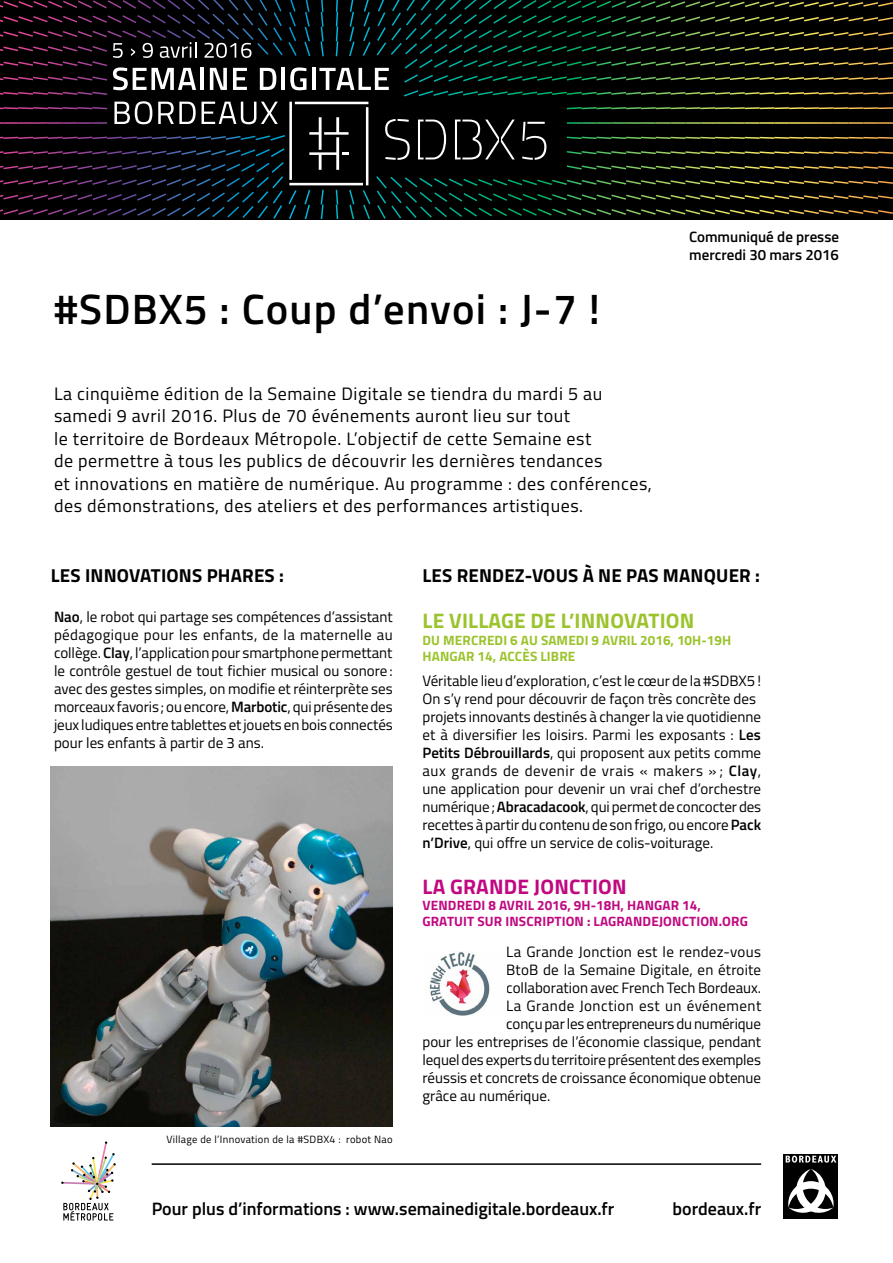
<style>
.page{position:relative;width:893px;height:1263px;background:#fff}
.page>*{position:absolute;margin:0;border:0;box-sizing:border-box;transform-origin:0 0}
.t1{font:600 42.45px "Titillium Web";letter-spacing:.03em;color:#000}
.t2{font:700 21px "Titillium Web";letter-spacing:.01em;color:#9bc32c}
.t3{font:700 21px "Titillium Web";letter-spacing:.01em;color:#c00880}
.t4{font:700 18.75px "Titillium Web";letter-spacing:.01em;color:#000}
.t5{font:18px/22.5px "Titillium Web";letter-spacing:.03em;color:#000}
.t6{font:600 18px "Titillium Web";color:#000}
.t7{font:15px/18px "Titillium Web";color:#000;text-align:justify}
.t8{font:600 15px/18px "Titillium Web";color:#000}
.t9{font:15px "Titillium Web";letter-spacing:.02em;color:#000}
.t10{font:15px "Titillium Web";letter-spacing:.03em;color:#000}
.t11{font:700 13.5px/16.2px "Titillium Web";letter-spacing:.01em;color:#c00880}
.t12{font:700 13.5px/16.2px "Titillium Web";letter-spacing:.01em;color:#9bc32c}
.t13{font:10.5px "Titillium Web";letter-spacing:.03em;color:#000}
.s1{font-weight:600}
</style>
<div class="page">
<svg style="left:0;top:0;width:893px;height:219px;background:#111512"></svg>
<img style="left:429px;top:952px;width:61px;height:64px">
<hr style="left:152px;top:1163px;width:609px;height:2px;background:#000">
<div style="left:784px;top:1165px;width:54px;height:54px;background:#000"></div>
<svg style="left:788px;top:1169px;width:45px;height:44px"></svg>
<svg style="left:784px;top:1154px;width:54px;height:10px"></svg>
<svg style="left:786px;top:1155px;width:50px;height:7px"></svg>
<img style="left:51px;top:766px;width:342px;height:361px">
<img style="left:61px;top:1141px;width:55px;height:79px">
<h1 class="t1" style="left:54px;top:277px;width:548px">#SDBX5 : Coup d’envoi : J-7 !</h1>
<p class="t5" style="left:54px;top:381px;width:599px">La cinquième édition de la Semaine Digitale se tiendra du mardi 5 au samedi 9 avril 2016. Plus de 70 événements auront lieu sur tout<br>le territoire de Bordeaux Métropole. L’objectif de cette Semaine est<br>de permettre à tous les publics de découvrir les dernières tendances<br>et innovations en matière de numérique. Au programme : des conférences, des démonstrations, des ateliers et des performances artistiques.</p>
<p class="t8" style="left:689px;top:227px;width:151px">Communiqué de presse mercredi 30 mars 2016</p>
<p class="t4" style="left:51px;top:561px;width:234px">LES INNOVATIONS PHARES :</p>
<p class="t4" style="left:423px;top:561px;width:339px">LES RENDEZ-VOUS À NE PAS MANQUER :</p>
<p class="t7" style="left:54px;top:607px;width:340px"><span class="s1">Nao</span>, le robot qui partage ses compétences d’assistant pédagogique pour les enfants, de la maternelle au collège. <span class="s1">Clay</span>, l’application pour smartphone permettant le contrôle gestuel de tout fichier musical ou sonore : avec des gestes simples, on modifie et réinterprète ses morceaux favoris; ou encore, <span class="s1">Marbotic</span>, qui présente des jeux ludiques entre tablettes et jouets en bois connectés pour les enfants à partir de 3 ans.</p>
<h2 class="t2" style="left:423px;top:605px;width:273px">LE VILLAGE DE L’INNOVATION</h2>
<p class="t12" style="left:423px;top:631px;width:310px">DU MERCREDI 6 AU SAMEDI 9 AVRIL 2016, 10H-19H<br>HANGAR 14, ACCÈS LIBRE</p>
<p class="t7" style="left:422px;top:670px;width:340px;text-align:left">Véritable lieu d’exploration, c’est le cœur de la #SDBX5 !<br>On s’y rend pour découvrir de façon très concrète des projets innovants destinés à changer la vie quotidienne et à diversifier les loisirs. Parmi les exposants : <span class="s1">Les Petits Débrouillards</span>, qui proposent aux petits comme aux grands de devenir de vrais « makers » ; <span class="s1">Clay</span>, une application pour devenir un vrai chef d’orchestre numérique; <span class="s1">Abracadacook</span>, qui permet de concocter des recettes à partir du contenu de son frigo, ou encore <span class="s1">Pack n’Drive</span>, qui offre un service de colis-voiturage.</p>
<h2 class="t3" style="left:423px;top:871px;width:206px">LA GRANDE JONCTION</h2>
<p class="t11" style="left:423px;top:897px;width:327px">VENDREDI 8 AVRIL 2016, 9H-18H, HANGAR 14,<br>GRATUIT SUR INSCRIPTION : LAGRANDEJONCTION.ORG</p>
<p class="t9" style="left:506px;top:941px;width:256px">La Grande Jonction est le rendez-vous</p>
<p class="t7" style="left:506px;top:960px;width:256px">BtoB de la Semaine Digitale, en étroite</p>
<p class="t7" style="left:506px;top:978px;width:256px">collaboration avec French Tech Bordeaux.</p>
<p class="t10" style="left:506px;top:995px;width:257px">La Grande Jonction est un événement</p>
<p class="t7" style="left:506px;top:1014px;width:256px">conçu par les entrepreneurs du numérique</p>
<p class="t7" style="left:422px;top:1032px;width:340px">pour les entreprises de l’économie classique, pendant</p>
<p class="t7" style="left:422px;top:1050px;width:340px">lequel des experts du territoire présentent des exemples</p>
<p class="t7" style="left:422px;top:1068px;width:340px">réussis et concrets de croissance économique obtenue</p>
<p class="t7" style="left:422px;top:1086px;width:129px">grâce au numérique.</p>
<p class="t13" style="left:166px;top:1131px;width:228px">Village de l’Innovation de la #SDBX4 : robot Nao</p>
<p class="t6" style="left:152px;top:1196px;width:464px">Pour plus d’informations : www.semainedigitale.bordeaux.fr</p>
<p class="t6" style="left:673px;top:1196px;width:90px">bordeaux.fr</p>
</div>
